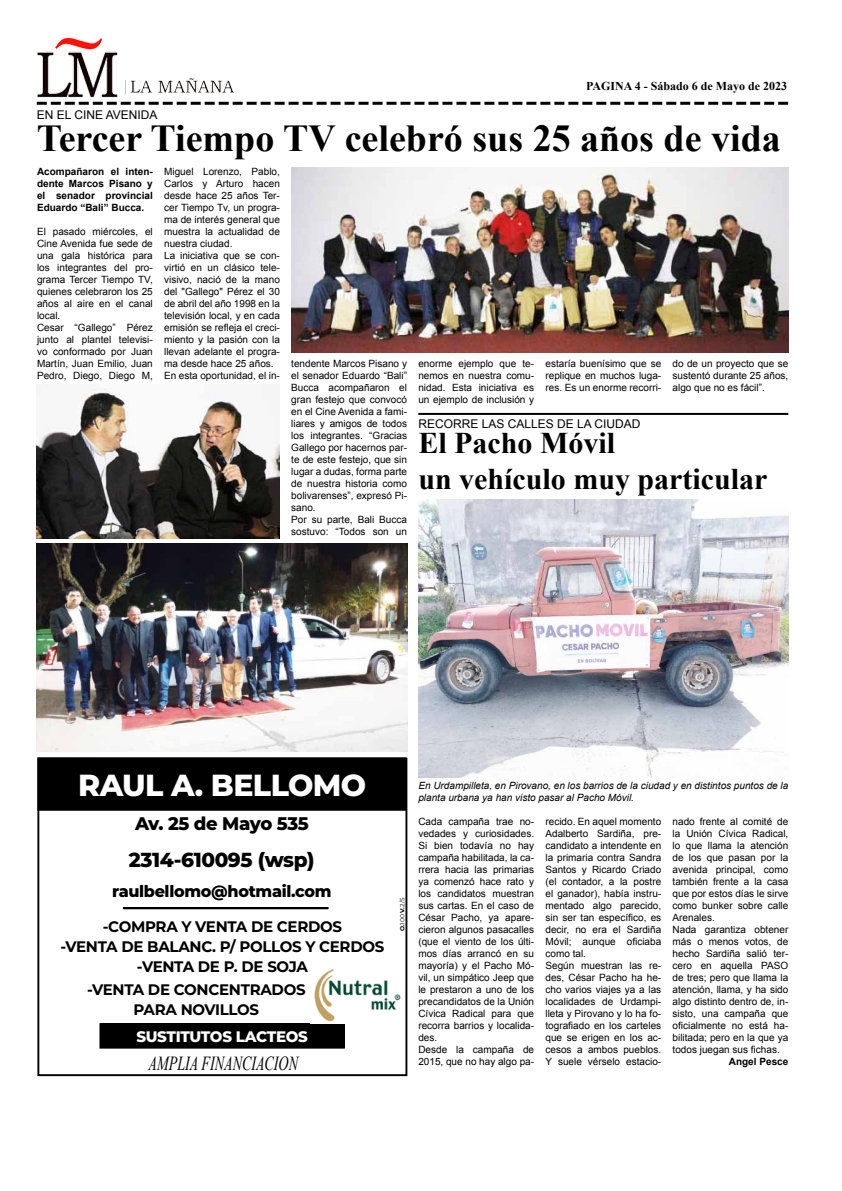
<style>
.page{position:relative;width:842px;height:1191px;background:#fff}
.page>*{position:absolute;margin:0;border:0;box-sizing:border-box;transform-origin:0 0}
.t1{font:700 38px "Times New Roman";color:#000}
.t2{font:800 30.4px "Montserrat";letter-spacing:-.02em;color:#fff}
.t3{font:700 30px/36px "Times New Roman";color:#000}
.t4{font:800 20.3px "Montserrat";letter-spacing:-.02em;color:#000}
.t5{font:italic 19.9px "Times New Roman";color:#000;scale:.7 1}
.t6{font:800 18.3px "Montserrat";letter-spacing:-.03em;color:#000}
.t7{font:800 16.2px "Montserrat";letter-spacing:-.02em;color:#000}
.t8{font:700 15.2px/20.3px "Montserrat";letter-spacing:-.02em;color:#000;text-align:center}
.t9{font:800 15.2px "Montserrat";letter-spacing:-.02em;color:#fff}
.t10{font:12px "Arial";color:#000}
.t11{font:700 12px "Times New Roman";color:#000}
.t12{font:10px/12px "Arial";color:#000}
.t13{font:italic 10px/12px "Arial";color:#000}
.t14{font:700 10px/12px "Arial";color:#000;text-align:justify}
.t15{font:6px "Montserrat";color:#000}
.s1{font-weight:700}
</style>
<div class="page">
<img style="left:37px;top:37px;width:197px;height:61px">
<svg style="left:37px;top:102px;width:751px;height:3px"></svg>
<div style="left:37px;top:757px;width:370px;height:319px;border:2px solid #000"></div>
<div style="left:38px;top:758px;width:367px;height:52px;background:#000"></div>
<div style="left:37px;top:757px;width:369px;height:53px;border:2px solid #000"></div>
<div style="left:123px;top:907px;width:206px;height:2px;border:2px solid #000"></div>
<div style="left:100px;top:1023px;width:244px;height:25px;background:#000"></div>
<img style="left:314px;top:969px;width:87px;height:53px">
<img style="left:291px;top:168px;width:497px;height:185px">
<img style="left:37px;top:543px;width:370px;height:208px">
<img style="left:37px;top:388px;width:242px;height:151px">
<hr style="left:418px;top:413px;width:370px;height:2px;background:#000">
<img style="left:418px;top:499px;width:370px;height:278px">
<p class="t11" style="left:586px;top:77px;width:203px">PAGINA 4 - Sábado 6 de Mayo de 2023</p>
<p class="t10" style="left:37px;top:107px;width:122px">EN EL CINE AVENIDA</p>
<h1 class="t1" style="left:37px;top:112px;width:745px">Tercer Tiempo TV celebró sus 25 años de vida</h1>
<p class="t14" style="left:37px;top:166px;width:117px">Acompañaron el inten&shy;dente Marcos Pisano y el senador provincial Eduardo “Bali” Bucca.</p>
<p class="t12" style="left:37px;top:226px;width:117px">El pasado miércoles, el<br>Cine Avenida fue sede de una gala histórica para los integrantes del pro&shy;grama Tercer Tiempo TV, quienes celebraron los 25 años al aire en el canal local.<br>Cesar “Gallego” Pérez junto al plantel televisi&shy;vo conformado por Juan<br>Martín, Juan Emilio, Juan<br>Pedro, Diego, Diego M,</p>
<p class="t12" style="left:164px;top:166px;width:117px">Miguel Lorenzo, Pablo,<br>Carlos y Arturo hacen desde hace 25 años Ter&shy;cer Tiempo Tv, un progra&shy;ma de interés general que muestra la actualidad de nuestra ciudad.<br>La iniciativa que se con&shy;virtió en un clásico tele&shy;visivo, nació de la mano del "Gallego" Pérez el 30 de abril del año 1998 en la televisión local, y en cada emisión se refleja el creci&shy;miento y la pasión con la llevan adelante el progra&shy;ma desde hace 25 años.<br>En esta oportunidad, el in-</p>
<p class="t12" style="left:291px;top:358px;width:117px">tendente Marcos Pisano y el senador Eduardo “Bali”<br>Bucca acompañaron el gran festejo que convocó en el Cine Avenida a fami&shy;liares y amigos de todos los integrantes. “Gracias<br>Gallego por hacernos par&shy;te de este festejo, que sin lugar a dudas, forma parte de nuestra historia como bolivarenses”, expresó Pi&shy;sano.<br>Por su parte, Bali Bucca sostuvo: “Todos son un</p>
<p class="t12" style="left:418px;top:358px;width:117px;text-align:justify">enorme ejemplo que te&shy;nemos en nuestra comu&shy;nidad. Esta iniciativa es un ejemplo de inclusión y</p>
<p class="t12" style="left:545px;top:358px;width:117px;text-align:justify">estaría buenísimo que se replique en muchos luga&shy;res. Es un enorme recorri-</p>
<p class="t12" style="left:673px;top:358px;width:117px;text-align:justify">do de un proyecto que se sustentó durante 25 años, algo que no es fácil”.</p>
<p class="t10" style="left:418px;top:416px;width:224px">RECORRE LAS CALLES DE LA CIUDAD</p>
<h3 class="t3" style="left:418px;top:424px;width:351px">El Pacho Móvil<br>un vehículo muy particular</h3>
<h2 class="t2" style="left:78px;top:762px;width:290px">RAUL A. BELLOMO</h2>
<h3 class="t6" style="left:135px;top:810px;width:175px">Av. 25 de Mayo 535</h3>
<h3 class="t4" style="left:129px;top:845px;width:187px">2314-610095 (wsp)</h3>
<h3 class="t7" style="left:112px;top:879px;width:221px">raulbellomo@hotmail.com</h3>
<h3 class="t8" style="left:60px;top:915px;width:325px">-COMPRA Y VENTA DE CERDOS<br>-VENTA DE BALANC. P/ POLLOS Y CERDOS -VENTA DE P. DE SOJA</h3>
<h3 class="t8" style="left:87px;top:978px;width:220px">-VENTA DE CONCENTRADOS<br>PARA NOVILLOS</h3>
<h3 class="t9" style="left:136px;top:1025px;width:173px">SUSTITUTOS LACTEOS</h3>
<h3 class="t5" style="left:149px;top:1049px;width:215px">AMPLIA FINANCIACION</h3>
<p class="t15" style="left:398px;top:931px;width:35px;rotate:-90deg"><span class="s1">O.</span>100 <span class="s1">V.</span>2/5</p>
<p class="t13" style="left:418px;top:780px;width:371px">En Urdampilleta, en Pirovano, en los barrios de la ciudad y en distintos puntos de la planta urbana ya han visto pasar al Pacho Móvil.</p>
<p class="t12" style="left:418px;top:815px;width:117px">Cada campaña trae no&shy;vedades y curiosidades.<br>Si bien todavía no hay campaña habilitada, la ca&shy;rrera hacia las primarias ya comenzó hace rato y los candidatos muestran sus cartas. En el caso de<br>César Pacho, ya apare&shy;cieron algunos pasacalles (que el viento de los últi&shy;mos días arrancó en su mayoría) y el Pacho Mó&shy;vil, un simpático Jeep que le prestaron a uno de los precandidatos de la Unión<br>Cívica Radical para que recorra barrios y localida&shy;des.<br>Desde la campaña de<br>2015, que no hay algo pa-</p>
<p class="t12" style="left:545px;top:815px;width:117px">recido. En aquel momento<br>Adalberto Sardiña, pre&shy;candidato a intendente en la primaria contra Sandra<br>Santos y Ricardo Criado (el contador, a la postre el ganador), había instru&shy;mentado algo parecido, sin ser tan específico, es decir, no era el Sardiña<br>Móvil; aunque oficiaba como tal.<br>Según muestran las re&shy;des, César Pacho ha he&shy;cho varios viajes ya a las localidades de Urdampi&shy;lleta y Pirovano y lo ha fo&shy;tografiado en los carteles que se erigen en los ac&shy;cesos a ambos pueblos.<br>Y suele vérselo estacio-</p>
<p class="t12" style="left:673px;top:815px;width:117px">nado frente al comité de la Unión Cívica Radical, lo que llama la atención de los que pasan por la avenida principal, como también frente a la casa que por estos días le sirve como bunker sobre calle<br>Arenales.<br>Nada garantiza obtener más o menos votos, de hecho Sardiña salió ter&shy;cero en aquella PASO de tres; pero que llama la atención, llama, y ha sido algo distinto dentro de, in&shy;sisto, una campaña que oficialmente no está ha&shy;bilitada; pero en la que ya todos juegan sus fichas.</p>
<p class="t14" style="left:729px;top:1055px;width:61px">Angel Pesce</p>
</div>
